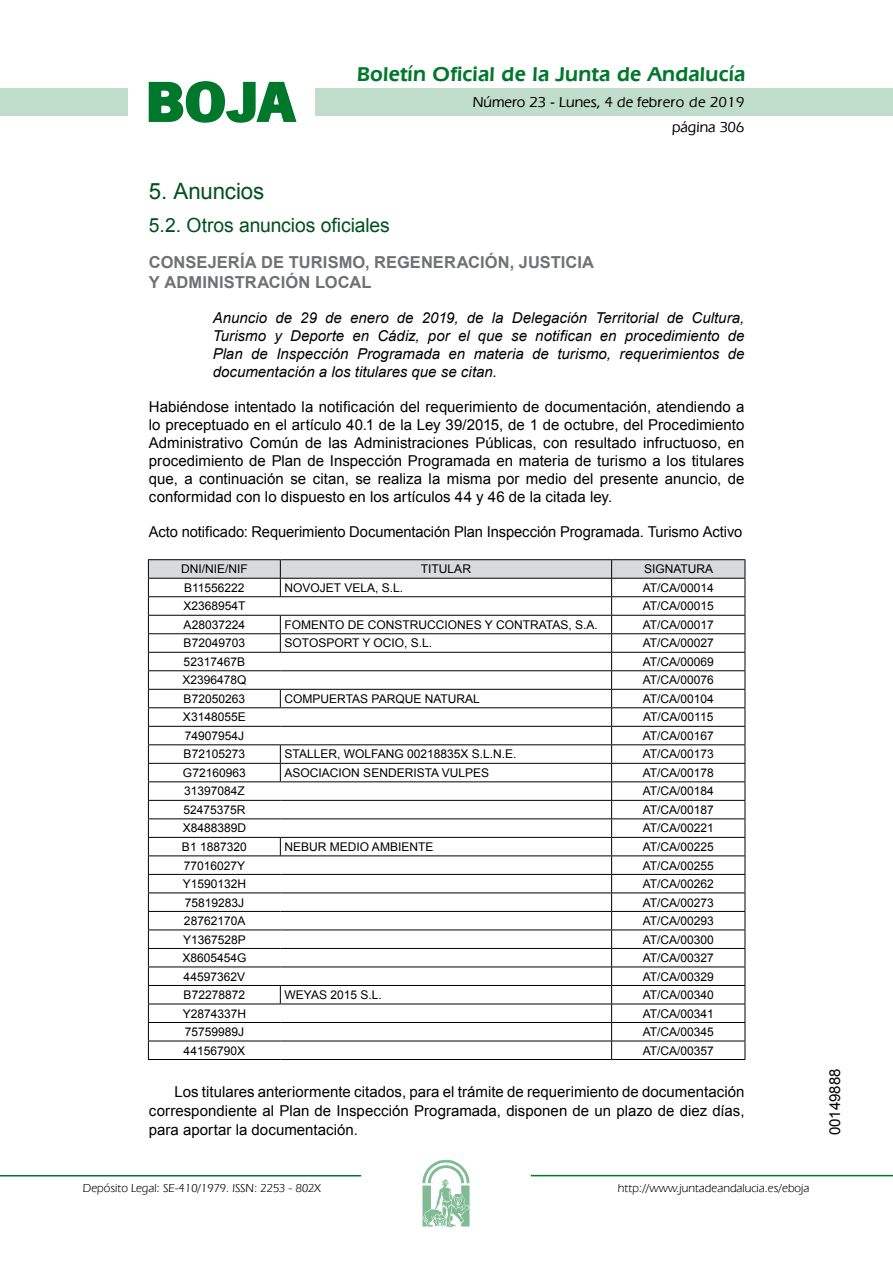
<style>
.page{position:relative;width:893px;height:1263px;background:#fff}
.page>*{position:absolute;margin:0;border:0;box-sizing:border-box;transform-origin:0 0}
.t1{font:700 57.75px "News Got T";color:#00782c;scale:1.14 1}
.t2{font:22.5px "Arial";letter-spacing:-.005em;color:#00501f}
.t3{font:600 21px "Eras IT Cby BT";letter-spacing:.01em;color:#00782c}
.t4{font:19.5px "Arial";letter-spacing:-.005em;color:#00501f}
.t5{font:700 16.5px/19.5px "Arial";letter-spacing:.005em;color:#707173}
.t6{font:15px/18px "Arial";color:#000;text-align:justify}
.t7{font:italic 15px/18px "Arial";color:#000;text-align:justify}
.t8{font:500 15px/24.5px "Eras IT Cby BT";color:#000;text-align:right}
.t9{font:12px "Arial";color:#000}
.t10{font:12px "Eras IT Cby BT";color:#000}
</style>
<div class="page">
<div style="left:315px;top:88px;width:577px;height:28px;background:#bfddca"></div>
<div style="left:0;top:88px;width:128px;height:28px;background:#bfddca"></div>
<hr style="left:0;top:1175px;width:361px;height:2px;background:#00782c">
<svg style="left:422px;top:1159px;width:47px;height:68px"></svg>
<hr style="left:531px;top:1175px;width:361px;height:1px;background:#00782c">
<svg style="left:148px;top:81px;width:149px;height:42px"></svg>
<hr style="left:148px;top:559px;width:132px;height:1px;background:#000">
<hr style="left:280px;top:559px;width:331px;height:1px;background:#000">
<hr style="left:611px;top:559px;width:134px;height:1px;background:#000">
<hr style="left:148px;top:1059px;width:132px;height:1px;background:#000">
<hr style="left:611px;top:1059px;width:134px;height:1px;background:#000">
<hr style="left:280px;top:1059px;width:331px;height:1px;background:#000">
<svg style="left:148px;top:560px;width:597px;height:499px"></svg>
<hr style="left:280px;top:1004px;width:331px;height:1px;background:#000">
<h1 class="t1" style="left:145px;top:68px;width:133px">BOJA</h1>
<h3 class="t3" style="left:357px;top:62px;width:390px">Boletín Oficial de la Junta de Andalucía</h3>
<p class="t8" style="left:473px;top:90px;width:273px">Número 23 - Lunes, 4 de febrero de 2019 página 306</p>
<h2 class="t2" style="left:149px;top:177px;width:117px">5. Anuncios</h2>
<h3 class="t4" style="left:149px;top:212px;width:242px">5.2. Otros anuncios oficiales</h3>
<h3 class="t5" style="left:149px;top:253px;width:447px">CONSEJERÍA DE TURISMO, REGENERACIÓN, JUSTICIA<br>Y ADMINISTRACIÓN LOCAL</h3>
<p class="t7" style="left:213px;top:309px;width:533px">Anuncio de 29 de enero de 2019, de la Delegación Territorial de Cultura, Turismo y Deporte en Cádiz, por el que se notifican en procedimiento de Plan de Inspección Programada en materia de turismo, requerimientos de documentación a los titulares que se citan.</p>
<p class="t6" style="left:149px;top:398px;width:597px">Habiéndose intentado la notificación del requerimiento de documentación, atendiendo a lo preceptuado en el artículo 40.1 de la Ley 39/2015, de 1 de octubre, del Procedimiento Administrativo Común de las Administraciones Públicas, con resultado infructuoso, en procedimiento de Plan de Inspección Programada en materia de turismo a los titulares que, a continuación se citan, se realiza la misma por medio del presente anuncio, de conformidad con lo dispuesto en los artículos 44 y 46 de la citada ley.</p>
<p class="t6" style="left:149px;top:523px;width:595px">Acto notificado: Requerimiento Documentación Plan Inspección Programada. Turismo Activo</p>
<p class="t9" style="left:181px;top:561px;width:68px">DNI/NIE/NIF</p>
<p class="t9" style="left:421px;top:561px;width:52px">TITULAR</p>
<p class="t9" style="left:644px;top:561px;width:71px">SIGNATURA</p>
<p class="t9" style="left:184px;top:580px;width:62px">B11556222</p>
<p class="t9" style="left:284px;top:580px;width:120px">NOVOJET VELA, S.L.</p>
<p class="t9" style="left:642px;top:580px;width:73px">AT/CA/00014</p>
<p class="t9" style="left:183px;top:598px;width:64px">X2368954T</p>
<p class="t9" style="left:642px;top:598px;width:73px">AT/CA/00015</p>
<p class="t9" style="left:184px;top:617px;width:63px">A28037224</p>
<p class="t9" style="left:284px;top:617px;width:314px">FOMENTO DE CONSTRUCCIONES Y CONTRATAS, S.A.</p>
<p class="t9" style="left:642px;top:617px;width:73px">AT/CA/00017</p>
<p class="t9" style="left:184px;top:635px;width:63px">B72049703</p>
<p class="t9" style="left:284px;top:635px;width:149px">SOTOSPORT Y OCIO, S.L.</p>
<p class="t9" style="left:642px;top:635px;width:73px">AT/CA/00027</p>
<p class="t9" style="left:184px;top:654px;width:63px">52317467B</p>
<p class="t9" style="left:642px;top:654px;width:73px">AT/CA/00069</p>
<p class="t9" style="left:182px;top:672px;width:66px">X2396478Q</p>
<p class="t9" style="left:642px;top:672px;width:73px">AT/CA/00076</p>
<p class="t9" style="left:184px;top:691px;width:63px">B72050263</p>
<p class="t9" style="left:284px;top:691px;width:197px">COMPUERTAS PARQUE NATURAL</p>
<p class="t9" style="left:642px;top:691px;width:73px">AT/CA/00104</p>
<p class="t9" style="left:183px;top:709px;width:64px">X3148055E</p>
<p class="t9" style="left:643px;top:709px;width:72px">AT/CA/00115</p>
<p class="t9" style="left:185px;top:728px;width:61px">74907954J</p>
<p class="t9" style="left:642px;top:728px;width:73px">AT/CA/00167</p>
<p class="t9" style="left:184px;top:746px;width:63px">B72105273</p>
<p class="t9" style="left:284px;top:746px;width:233px">STALLER, WOLFANG 00218835X S.L.N.E.</p>
<p class="t9" style="left:642px;top:746px;width:73px">AT/CA/00173</p>
<p class="t9" style="left:183px;top:765px;width:64px">G72160963</p>
<p class="t9" style="left:284px;top:765px;width:206px">ASOCIACION SENDERISTA VULPES</p>
<p class="t9" style="left:642px;top:765px;width:73px">AT/CA/00178</p>
<p class="t9" style="left:184px;top:783px;width:62px">31397084Z</p>
<p class="t9" style="left:642px;top:783px;width:73px">AT/CA/00184</p>
<p class="t9" style="left:183px;top:802px;width:64px">52475375R</p>
<p class="t9" style="left:642px;top:802px;width:73px">AT/CA/00187</p>
<p class="t9" style="left:183px;top:820px;width:65px">X8488389D</p>
<p class="t9" style="left:642px;top:820px;width:73px">AT/CA/00221</p>
<p class="t9" style="left:182px;top:839px;width:66px">B1 1887320</p>
<p class="t9" style="left:284px;top:839px;width:150px">NEBUR MEDIO AMBIENTE</p>
<p class="t9" style="left:642px;top:839px;width:73px">AT/CA/00225</p>
<p class="t9" style="left:184px;top:857px;width:63px">77016027Y</p>
<p class="t9" style="left:642px;top:857px;width:73px">AT/CA/00255</p>
<p class="t9" style="left:183px;top:876px;width:65px">Y1590132H</p>
<p class="t9" style="left:642px;top:876px;width:73px">AT/CA/00262</p>
<p class="t9" style="left:185px;top:894px;width:61px">75819283J</p>
<p class="t9" style="left:642px;top:894px;width:73px">AT/CA/00273</p>
<p class="t9" style="left:184px;top:913px;width:63px">28762170A</p>
<p class="t9" style="left:642px;top:913px;width:73px">AT/CA/00293</p>
<p class="t9" style="left:183px;top:931px;width:64px">Y1367528P</p>
<p class="t9" style="left:642px;top:931px;width:73px">AT/CA/00300</p>
<p class="t9" style="left:182px;top:950px;width:66px">X8605454G</p>
<p class="t9" style="left:642px;top:950px;width:73px">AT/CA/00327</p>
<p class="t9" style="left:184px;top:969px;width:63px">44597362V</p>
<p class="t9" style="left:642px;top:969px;width:73px">AT/CA/00329</p>
<p class="t9" style="left:184px;top:987px;width:63px">B72278872</p>
<p class="t9" style="left:284px;top:987px;width:99px">WEYAS 2015 S.L.</p>
<p class="t9" style="left:642px;top:987px;width:73px">AT/CA/00340</p>
<p class="t9" style="left:183px;top:1006px;width:65px">Y2874337H</p>
<p class="t9" style="left:642px;top:1006px;width:73px">AT/CA/00341</p>
<p class="t9" style="left:185px;top:1024px;width:61px">75759989J</p>
<p class="t9" style="left:642px;top:1024px;width:73px">AT/CA/00345</p>
<p class="t9" style="left:184px;top:1043px;width:63px">44156790X</p>
<p class="t9" style="left:642px;top:1043px;width:73px">AT/CA/00357</p>
<p class="t6" style="left:149px;top:1083px;width:597px;line-height:19px;text-indent:26px">Los titulares anteriormente citados, para el trámite de requerimiento de documentación correspondiente al Plan de Inspección Programada, disponen de un plazo de diez días, para aportar la documentación.</p>
<p class="t10" style="left:83px;top:1181px;width:239px">Depósito Legal: SE-410/1979. ISSN: 2253 - 802X</p>
<p class="t10" style="left:618px;top:1181px;width:193px">http://www.juntadeandalucia.es/eboja</p>
<p class="t6" style="left:826px;top:1135px;width:68px;rotate:-90deg">00149888</p>
</div>
